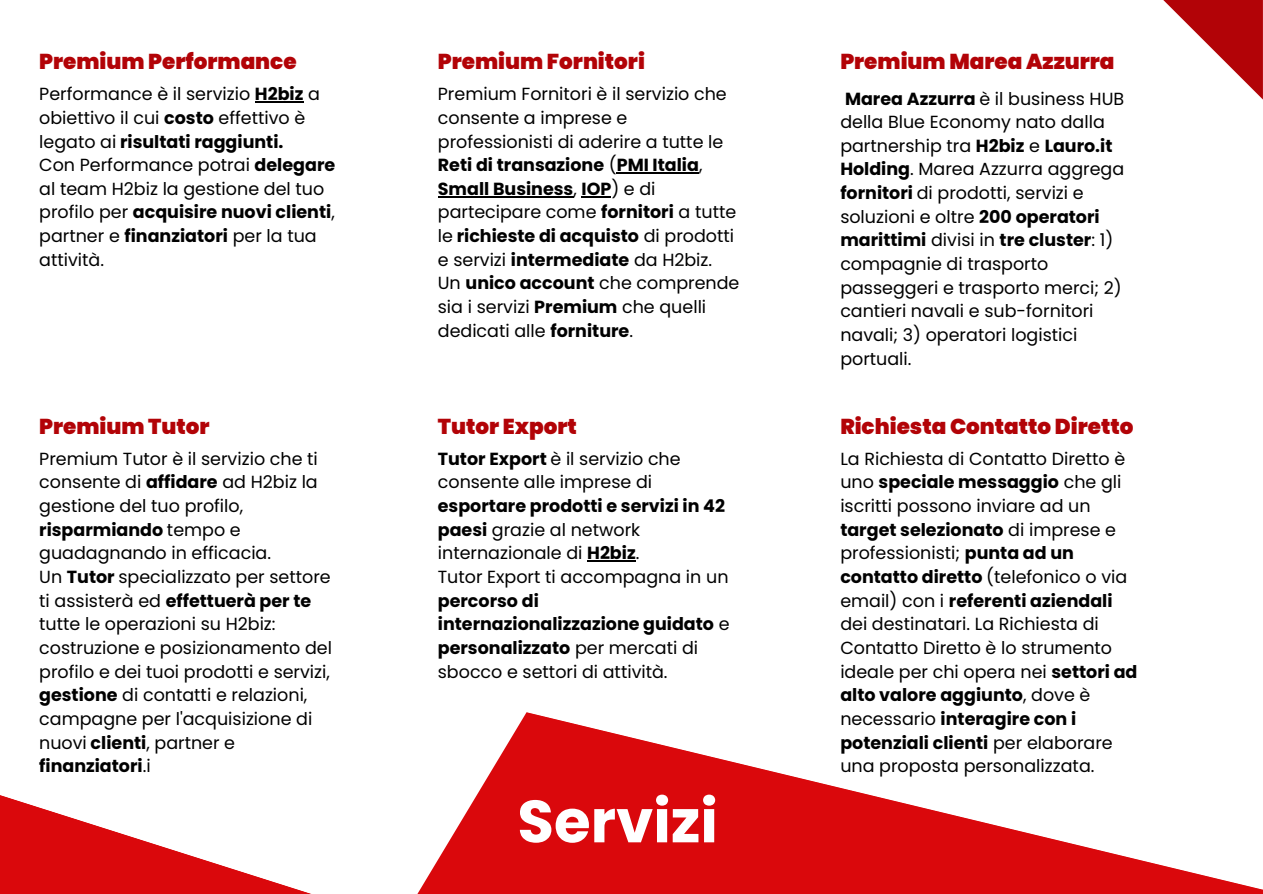
<style>
.page{position:relative;width:1263px;height:894px;background:#fff}
.page>*{position:absolute;margin:0;border:0;box-sizing:border-box;transform-origin:0 0}
.t1{font:700 59.55px "Poppins";color:#fff}
.t2{font:900 21.45px "Poppins";color:#b20307}
.t3{font:17.55px/23.7px "Poppins";color:#000}
.s1{font-weight:700}
</style>
<div class="page">
<svg style="left:418px;top:712px;width:845px;height:181px;fill:#da080c"></svg>
<svg style="left:0;top:795px;width:308px;height:98px;fill:#da080c"></svg>
<hr style="left:255px;top:101px;width:48px;height:1px;background:#000">
<svg style="left:1163px;top:0;width:100px;height:99px"></svg>
<hr style="left:587px;top:560px;width:49px;height:1px;background:#000">
<hr style="left:617px;top:172px;width:82px;height:1px;background:#000">
<hr style="left:438px;top:196px;width:135px;height:1px;background:#000">
<hr style="left:581px;top:196px;width:30px;height:1px;background:#000">
<p class="t2" style="left:39px;top:46px;width:259px">Premium Performance</p>
<h2 class="t3" style="left:39px;top:82px;width:282px">Performance è il servizio <span class="s1">H2biz</span> a obiettivo il cui <span class="s1">costo</span> effettivo è legato ai <span class="s1">risultati raggiunti.</span></h2>
<p class="t3" style="left:39px;top:153px;width:298px">Con Performance potrai <span class="s1">delegare </span>al team H2biz la gestione del tuo profilo per <span class="s1">acquisire nuovi clienti</span>, partner e <span class="s1">finanziatori</span> per la tua attività.</p>
<p class="t2" style="left:39px;top:411px;width:172px">Premium Tutor</p>
<h2 class="t3" style="left:39px;top:446px;width:280px">Premium Tutor è il servizio che ti consente di <span class="s1">affidare</span> ad H2biz la gestione del tuo profilo, <span class="s1">risparmiando</span> tempo e guadagnando in efficacia.</h2>
<p class="t3" style="left:39px;top:565px;width:294px">Un <span class="s1">Tutor</span> specializzato per settore ti assisterà ed <span class="s1">effettuerà per te </span>tutte le operazioni su H2biz: costruzione e posizionamento del profilo e dei tuoi prodotti e servizi, <span class="s1">gestione</span> di contatti e relazioni, campagne per l'acquisizione di nuovi <span class="s1">clienti</span>, partner e <span class="s1">finanziatori</span>.i</p>
<h2 class="t2" style="left:438px;top:46px;width:209px">Premium Fornitori</h2>
<p class="t2" style="left:840px;top:46px;width:276px">Premium Marea Azzurra</p>
<p class="t3" style="left:438px;top:82px;width:300px">Premium Fornitori è il servizio che consente a imprese e professionisti di aderire a tutte le<br><span class="s1">Reti di transazione</span> (<span class="s1">PMI Italia</span>,<br><span class="s1">Small Business</span>, <span class="s1">IOP</span>) e di partecipare come <span class="s1">fornitori</span> a tutte le <span class="s1">richieste di acquisto</span> di prodotti e servizi <span class="s1">intermediate</span> da H2biz.</p>
<p class="t3" style="left:438px;top:271px;width:303px">Un <span class="s1">unico account</span> che comprende sia i servizi <span class="s1">Premium</span> che quelli dedicati alle <span class="s1">forniture</span>.</p>
<p class="t3" style="left:840px;top:86px;width:285px"><span class="s1">Marea Azzurra</span> è il business HUB della Blue Economy nato dalla partnership tra <span class="s1">H2biz</span> e <span class="s1">Lauro.it<br>Holding</span>. Marea Azzurra aggrega <span class="s1">fornitori</span> di prodotti, servizi e soluzioni e oltre <span class="s1">200 operatori marittimi</span> divisi in <span class="s1">tre cluster</span>: 1) compagnie di trasporto passeggeri e trasporto merci; 2) cantieri navali e sub-fornitori navali; 3) operatori logistici portuali.</p>
<h2 class="t2" style="left:438px;top:411px;width:140px">Tutor Export</h2>
<p class="t2" style="left:840px;top:411px;width:295px">Richiesta Contatto Diretto</p>
<h2 class="t3" style="left:438px;top:446px;width:289px"><span class="s1">Tutor Export</span> è il servizio che consente alle imprese di <span class="s1">esportare prodotti e servizi in 42 paesi</span> grazie al network internazionale di <span class="s1">H2biz</span>.</h2>
<p class="t3" style="left:438px;top:565px;width:293px">Tutor Export ti accompagna in un <span class="s1">percorso di internazionalizzazione guidato</span> e <span class="s1">personalizzato</span> per mercati di sbocco e settori di attività.</p>
<h2 class="t3" style="left:840px;top:446px;width:299px">La Richiesta di Contatto Diretto è uno <span class="s1">speciale messaggio</span> che gli iscritti possono inviare ad un <span class="s1">target selezionato</span> di imprese e professionisti; <span class="s1">punta ad un contatto diretto</span> (telefonico o via email) con i <span class="s1">referenti aziendali </span>dei destinatari. La Richiesta di<br>Contatto Diretto è lo strumento ideale per chi opera nei <span class="s1">settori ad alto valore aggiunto</span>, dove è necessario <span class="s1">interagire con i potenziali clienti</span> per elaborare una proposta personalizzata.</h2>
<p class="t1" style="left:517px;top:779px;width:202px">Servizi</p>
</div>
